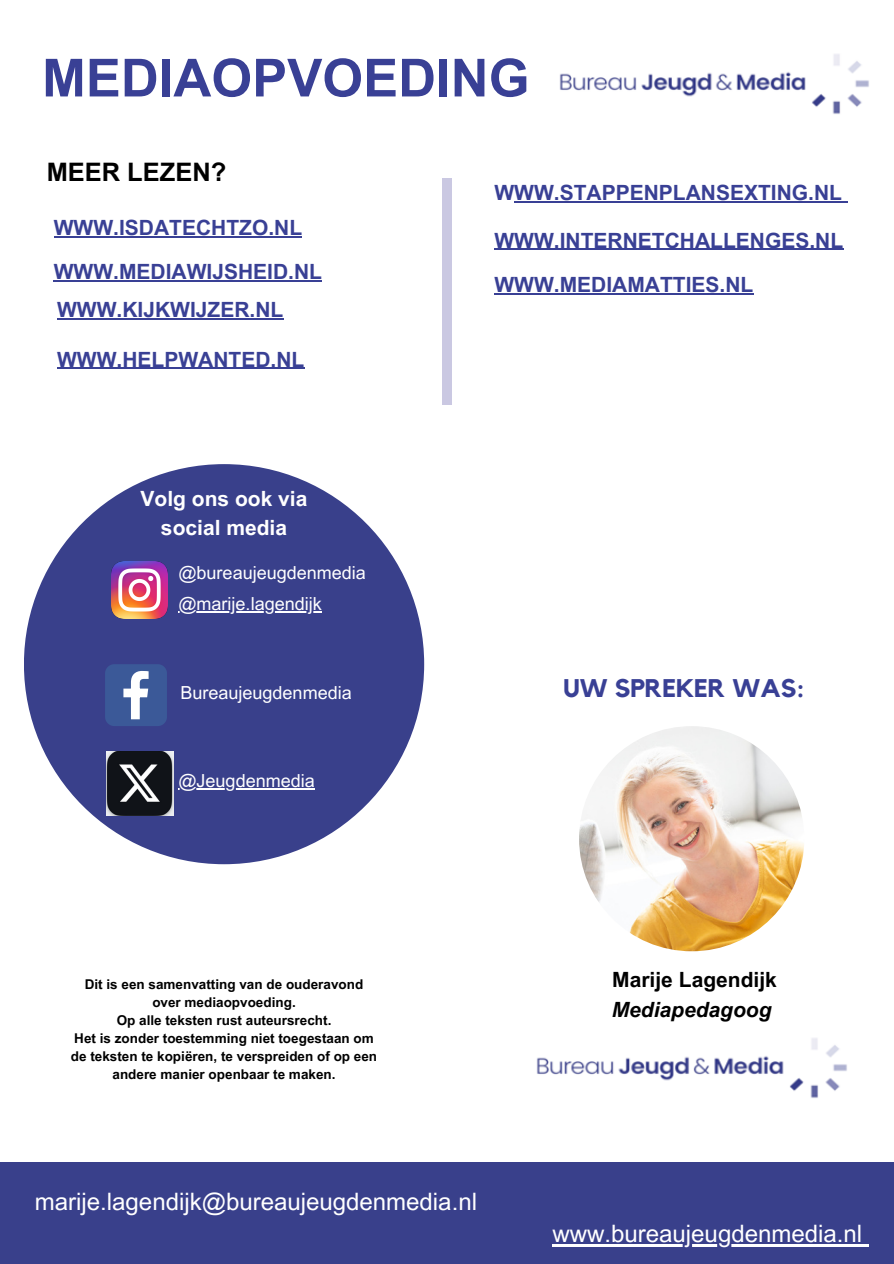
<style>
.page{position:relative;width:894px;height:1264px;background:#fff}
.page>*{position:absolute;margin:0;border:0;box-sizing:border-box;transform-origin:0 0}
.t1{font:700 52.5px "Arial MT Pro";color:#394095}
.t2{font:700 25.5px "Kollektif";color:#394095}
.t3{font:700 25.5px "Arial MT Pro";color:#000}
.t4{font:24px "Arial MT Pro";color:#fff}
.t5{font:700 21px "Arial MT Pro";color:#394095}
.t6{font:700 21px/29.2px "Arial MT Pro";color:#fff;text-align:center}
.t7{font:700 21px "Arial MT Pro";color:#000}
.t8{font:italic 700 21px "Arial MT Pro";color:#000}
.t9{font:18px "Arial MT Pro";color:#fff}
.t10{font:700 13.5px/18px "Arial MT Pro";color:#000;text-align:center}
</style>
<div class="page">
<div style="left:0;top:1162px;width:893px;height:101px;background:#39408b"></div>
<div style="left:24px;top:464px;width:400px;height:400px;background:#39408b;border-radius:50%"></div>
<img style="left:579px;top:726px;width:225px;height:225px;border-radius:50%">
<svg style="left:105px;top:664px;width:62px;height:62px"></svg>
<img style="left:112px;top:562px;width:56px;height:56px">
<img style="left:559px;top:54px;width:310px;height:60px">
<img style="left:536px;top:1038px;width:311px;height:60px">
<div style="left:443px;top:178px;width:8px;height:226px;background:#cac8e2"></div>
<hr style="left:54px;top:280px;width:268px;height:1px;background:#394095">
<svg style="left:54px;top:236px;width:19px;height:1px"></svg>
<hr style="left:73px;top:236px;width:229px;height:1px;background:#394095">
<hr style="left:514px;top:201px;width:327px;height:1px;background:#394095">
<svg style="left:494px;top:249px;width:20px;height:1px"></svg>
<hr style="left:514px;top:249px;width:329px;height:1px;background:#394095">
<hr style="left:57px;top:318px;width:226px;height:1px;background:#394095">
<svg style="left:494px;top:293px;width:20px;height:1px"></svg>
<hr style="left:514px;top:293px;width:239px;height:1px;background:#394095">
<hr style="left:57px;top:367px;width:20px;height:2px;background:#394095">
<hr style="left:77px;top:367px;width:227px;height:2px;background:#394095">
<img style="left:107px;top:751px;width:66px;height:64px">
<hr style="left:552px;top:1243px;width:309px;height:3px;background:#fff">
<svg style="left:861px;top:1244px;width:7px;height:2px"></svg>
<hr style="left:178px;top:788px;width:137px;height:1px;background:#fff">
<hr style="left:178px;top:611px;width:144px;height:1px;background:#fff">
<h1 class="t1" style="left:42px;top:58px;width:489px">MEDIAOPVOEDING</h1>
<h2 class="t3" style="left:47px;top:163px;width:181px">MEER LEZEN?</h2>
<h3 class="t5" style="left:54px;top:220px;width:250px">WWW.ISDATECHTZO.NL</h3>
<h3 class="t5" style="left:54px;top:264px;width:270px">WWW.MEDIAWIJSHEID.NL</h3>
<h3 class="t5" style="left:57px;top:302px;width:228px">WWW.KIJKWIJZER.NL</h3>
<h3 class="t5" style="left:57px;top:351px;width:249px">WWW.HELPWANTED.NL</h3>
<h3 class="t6" style="left:140px;top:486px;width:168px">Volg ons ook via social media</h3>
<h3 class="t9" style="left:178px;top:565px;width:189px">@bureaujeugdenmedia</h3>
<h3 class="t9" style="left:178px;top:596px;width:145px">@marije.lagendijk</h3>
<h3 class="t9" style="left:180px;top:685px;width:173px">Bureaujeugdenmedia</h3>
<h3 class="t9" style="left:178px;top:773px;width:138px">@Jeugdenmedia</h3>
<h3 class="t5" style="left:494px;top:185px;width:349px">WWW.STAPPENPLANSEXTING.NL</h3>
<h3 class="t5" style="left:494px;top:232px;width:350px">WWW.INTERNETCHALLENGES.NL</h3>
<h3 class="t5" style="left:494px;top:277px;width:260px">WWW.MEDIAMATTIES.NL</h3>
<h2 class="t2" style="left:563px;top:676px;width:242px">UW SPREKER WAS:</h2>
<p class="t10" style="left:71px;top:976px;width:308px">Dit is een samenvatting van de ouderavond over mediaopvoeding.<br>Op alle teksten rust auteursrecht.<br>Het is zonder toestemming niet toegestaan om de teksten te kopiëren, te verspreiden of op een andere manier openbaar te maken.</p>
<h3 class="t4" style="left:35px;top:1192px;width:443px">marije.lagendijk@bureaujeugdenmedia.nl</h3>
<h3 class="t7" style="left:612px;top:972px;width:166px">Marije Lagendijk</h3>
<h3 class="t8" style="left:611px;top:1001px;width:161px">Mediapedagoog</h3>
<h3 class="t4" style="left:552px;top:1224px;width:311px">www.bureaujeugdenmedia.nl</h3>
</div>
